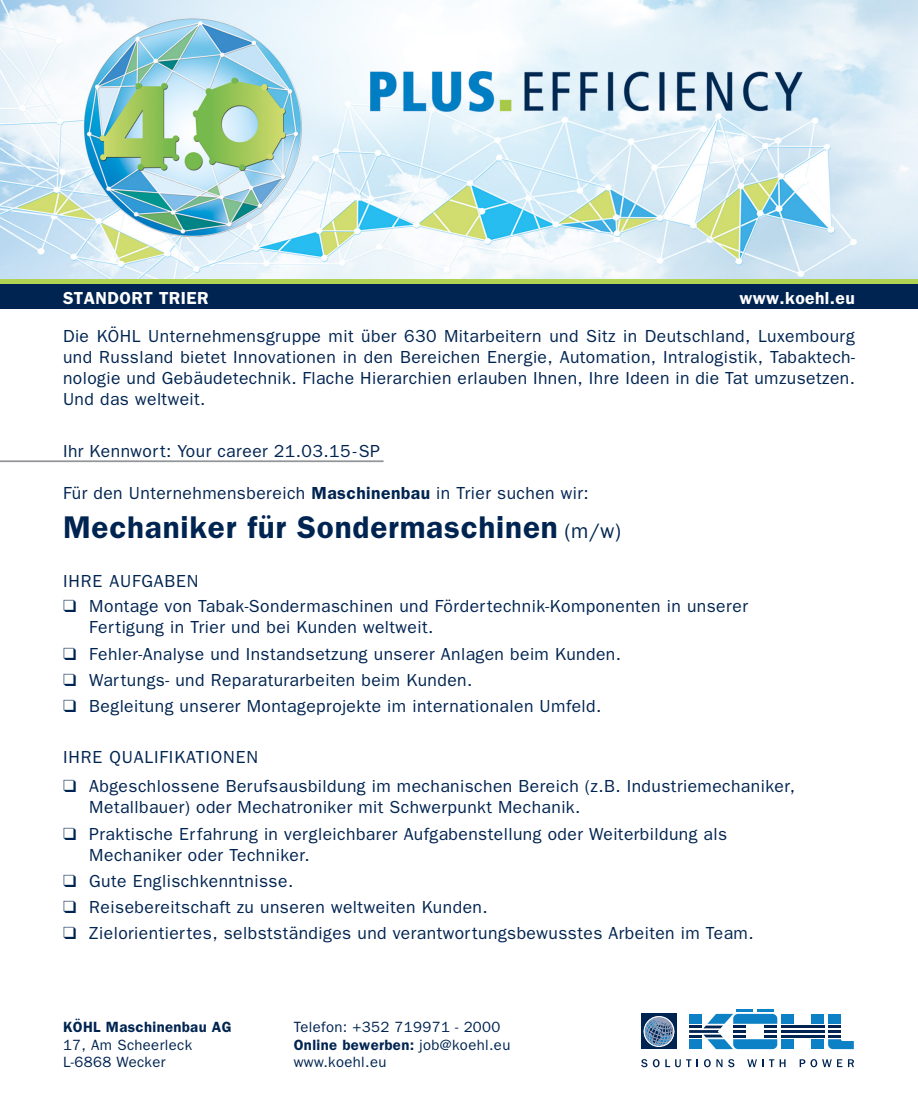
<style>
.page{position:relative;width:918px;height:1107px;background:#fff}
.page>*{position:absolute;margin:0;border:0;box-sizing:border-box;transform-origin:0 0}
.t1{font:600 31.5px "Franklin Gothic";letter-spacing:.025em;color:#002451}
.t2{font:17.5px/21px "Franklin Gothic";letter-spacing:.025em;color:#002451;text-align:justify}
.t3{font:17.5px "Franklin Gothic";letter-spacing:.05em;color:#002451}
.t4{font:600 17.5px "Franklin Gothic";letter-spacing:.025em;color:#fff}
.t5{font:14.88px "Franklin Gothic";letter-spacing:.025em;color:#002451}
.t6{font:600 14.88px "Franklin Gothic";letter-spacing:.025em;color:#002451}
.s1{font-weight:600}
.s2{font-weight:400;font-size:21px}
.s3{font-weight:400}
</style>
<div class="page">
<img style="left:0;top:0;width:918px;height:279px">
<svg style="left:641px;top:1059px;width:6px;height:8px"></svg>
<svg style="left:653px;top:1059px;width:6px;height:8px"></svg>
<svg style="left:665px;top:1059px;width:26px;height:8px"></svg>
<svg style="left:704px;top:1059px;width:6px;height:8px"></svg>
<svg style="left:716px;top:1059px;width:6px;height:7px"></svg>
<svg style="left:728px;top:1059px;width:6px;height:8px"></svg>
<svg style="left:747px;top:1059px;width:16px;height:7px"></svg>
<svg style="left:769px;top:1059px;width:16px;height:7px"></svg>
<svg style="left:799px;top:1059px;width:43px;height:8px"></svg>
<svg style="left:848px;top:1059px;width:6px;height:7px"></svg>
<hr style="left:736px;top:1008px;width:17px;height:3px;background:#0c81c5">
<hr style="left:757px;top:1008px;width:17px;height:3px;background:#0c81c5">
<svg style="left:689px;top:1013px;width:88px;height:35px"></svg>
<div style="left:781px;top:1013px;width:13px;height:10px;background:#0c81c5"></div>
<div style="left:781px;top:1038px;width:13px;height:10px;background:#0c81c5"></div>
<div style="left:811px;top:1013px;width:13px;height:10px;background:#0c81c5"></div>
<div style="left:811px;top:1038px;width:13px;height:10px;background:#0c81c5"></div>
<hr style="left:781px;top:1025px;width:43px;height:3px;background:#002451">
<hr style="left:781px;top:1029px;width:43px;height:3px;background:#002451">
<hr style="left:781px;top:1034px;width:43px;height:3px;background:#002451">
<div style="left:828px;top:1013px;width:13px;height:10px;background:#0c81c5"></div>
<svg style="left:828px;top:1025px;width:26px;height:23px"></svg>
<div style="left:641px;top:1013px;width:35px;height:35px;background:#002451"></div>
<svg style="left:643px;top:1017px;width:32px;height:30px"></svg>
<div style="left:643px;top:1015px;width:31px;height:31px;border:1px solid #fff;border-radius:50%"></div>
<div style="left:0;top:279px;width:918px;height:5px;background:#b0d354"></div>
<div style="left:0;top:284px;width:918px;height:25px;background:#002451"></div>
<hr style="left:0;top:460px;width:383px;height:2px;background:#939598">
<p class="t4" style="left:63px;top:287px;width:147px">STANDORT TRIER</p>
<p class="t4" style="left:739px;top:287px;width:117px">www.koehl.eu</p>
<p class="t2" style="left:63px;top:325px;width:793px">Die KÖHL Unternehmensgruppe mit über 630 Mitarbeitern und Sitz in Deutschland, Luxembourg und Russland bietet Innovationen in den Bereichen Energie, Automation, Intralogistik, Tabaktech&shy;nologie und Gebäudetechnik. Flache Hierarchien erlauben Ihnen, Ihre Ideen in die Tat umzusetzen.<br>Und das weltweit.</p>
<p class="t2" style="left:63px;top:440px;width:318px">Ihr Kennwort: Your career 21.03.15-SP</p>
<p class="t2" style="left:63px;top:482px;width:527px">Für den Unternehmensbereich <span class="s1">Maschinenbau</span> in Trier suchen wir:</p>
<p class="t1" style="left:63px;top:508px;width:559px">Mechaniker für Sondermaschinen <span class="s2">(m/w)</span></p>
<p class="t3" style="left:63px;top:570px;width:137px">IHRE AUFGABEN</p>
<p class="t2" style="left:89px;top:595px;width:660px">Montage von Tabak-Sondermaschinen und Fördertechnik-Komponenten in unserer</p>
<p class="t2" style="left:89px;top:616px;width:345px">Fertigung in Trier und bei Kunden weltweit.</p>
<p class="t2" style="left:89px;top:642px;width:533px">Fehler-Analyse und Instandsetzung unserer Anlagen beim Kunden.</p>
<p class="t2" style="left:89px;top:669px;width:384px">Wartungs- und Reparaturarbeiten beim Kunden.</p>
<p class="t2" style="left:89px;top:695px;width:513px">Begleitung unserer Montageprojekte im internationalen Umfeld.</p>
<p class="t3" style="left:63px;top:746px;width:196px">IHRE QUALIFIKATIONEN</p>
<p class="t2" style="left:89px;top:775px;width:707px">Abgeschlossene Berufsausbildung im mechanischen Bereich (z.B. Industriemechaniker,</p>
<p class="t2" style="left:89px;top:796px;width:492px">Metallbauer) oder Mechatroniker mit Schwerpunkt Mechanik.</p>
<p class="t2" style="left:89px;top:822px;width:639px">Praktische Erfahrung in vergleichbarer Aufgabenstellung oder Weiterbildung als</p>
<p class="t2" style="left:89px;top:843px;width:222px">Mechaniker oder Techniker.</p>
<p class="t2" style="left:89px;top:869px;width:205px">Gute Englischkenntnisse.</p>
<p class="t2" style="left:89px;top:896px;width:400px">Reisebereitschaft zu unseren weltweiten Kunden.</p>
<p class="t2" style="left:89px;top:922px;width:666px">Zielorientiertes, selbstständiges und verantwortungsbewusstes Arbeiten im Team.</p>
<p class="t6" style="left:63px;top:1017px;width:170px">KÖHL Maschinenbau AG</p>
<p class="t5" style="left:63px;top:1035px;width:131px">17, Am Scheerleck</p>
<p class="t5" style="left:63px;top:1053px;width:104px">L-6868 Wecker</p>
<p class="t5" style="left:294px;top:1017px;width:208px">Telefon: +352 719971 - 2000</p>
<p class="t6" style="left:294px;top:1035px;width:218px">Online bewerben: <span class="s3">job@koehl.eu</span></p>
<p class="t5" style="left:294px;top:1053px;width:94px">www.koehl.eu</p>
</div>
